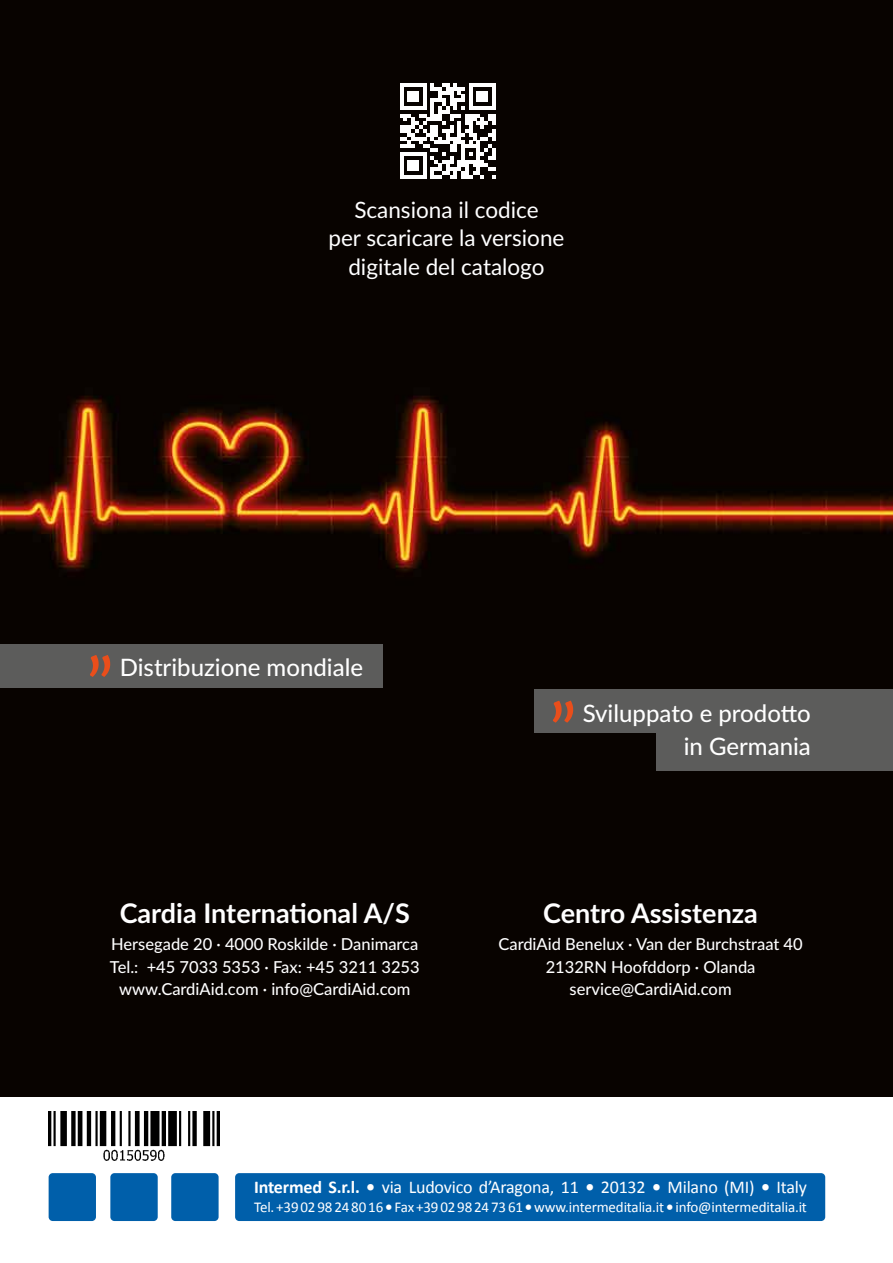
<style>
.page{position:relative;width:893px;height:1263px;background:#fff}
.page>*{position:absolute;margin:0;border:0;box-sizing:border-box;transform-origin:0 0}
.t1{font:500 75px "Lato";color:#e94e1b}
.t2{font:700 27px "Lato";color:#fff}
.t3{font:500 24px/32.8px "Lato";color:#fff;text-align:right}
.t4{font:22.5px/28.5px "Lato";color:#fff;text-align:center}
.t5{font:18px "Calibri";letter-spacing:-.01em;color:#fff}
.t6{font:500 16.5px/22.5px "Lato";color:#fff;text-align:center}
.t7{font:15px "Calibri";letter-spacing:-.01em;color:#fff}
.s1{font-weight:700}
</style>
<div class="page">
<div style="left:0;top:0;width:893px;height:1097px;background:#080300"></div>
<svg style="left:400px;top:83px;width:96px;height:96px"></svg>
<div style="left:0;top:645px;width:383px;height:43px;background:#5c5c5b"></div>
<div style="left:535px;top:689px;width:358px;height:44px;background:#5c5c5b"></div>
<div style="left:656px;top:721px;width:237px;height:50px;background:#5c5c5b"></div>
<div style="left:49px;top:1173px;width:47px;height:48px;background:#005faa;border-radius:4px"></div>
<div style="left:110px;top:1173px;width:48px;height:48px;background:#005faa;border-radius:4px"></div>
<div style="left:171px;top:1173px;width:48px;height:48px;background:#005faa;border-radius:4px"></div>
<div style="left:235px;top:1173px;width:590px;height:48px;background:#005faa;border-radius:4px"></div>
<img style="left:49px;top:1111px;width:170px;height:50px">
<h3 class="t4" style="left:328px;top:195px;width:237px">Scansiona il codice<br>per scaricare la versione digitale del catalogo</h3>
<h1 class="t1" style="left:86px;top:631px;width:29px">”</h1>
<h3 class="t3" style="left:120px;top:650px;width:245px">Distribuzione mondiale</h3>
<h2 class="t2" style="left:120px;top:893px;width:292px">Cardia International A/S</h2>
<p class="t6" style="left:110px;top:932px;width:311px">Hersegade 20 · 4000 Roskilde · Danimarca<br>Tel.: +45 7033 5353 · Fax: +45 3211 3253 www.CardiAid.com · info@CardiAid.com</p>
<h1 class="t1" style="left:549px;top:677px;width:29px">”</h1>
<h3 class="t3" style="left:583px;top:695px;width:230px">Sviluppato e prodotto in Germania</h3>
<h2 class="t2" style="left:543px;top:893px;width:216px">Centro Assistenza</h2>
<p class="t6" style="left:498px;top:932px;width:306px">CardiAid Benelux · Van der Burchstraat 40<br>2132RN Hoofddorp · Olanda service@CardiAid.com</p>
<p class="t5" style="left:254px;top:1175px;width:554px"><span class="s1">Intermed S.r.l. •</span> via Ludovico d’Aragona, 11 <span class="s1">•</span> 20132 <span class="s1">•</span> Milano (MI) <span class="s1">•</span> Italy</p>
<p class="t7" style="left:254px;top:1198px;width:554px">Tel. +39 02 98 24 80 16 <span class="s1">•</span> Fax +39 02 98 24 73 61 <span class="s1">•</span> www.intermeditalia.it <span class="s1">•</span> info@intermeditalia.it</p>
</div>
